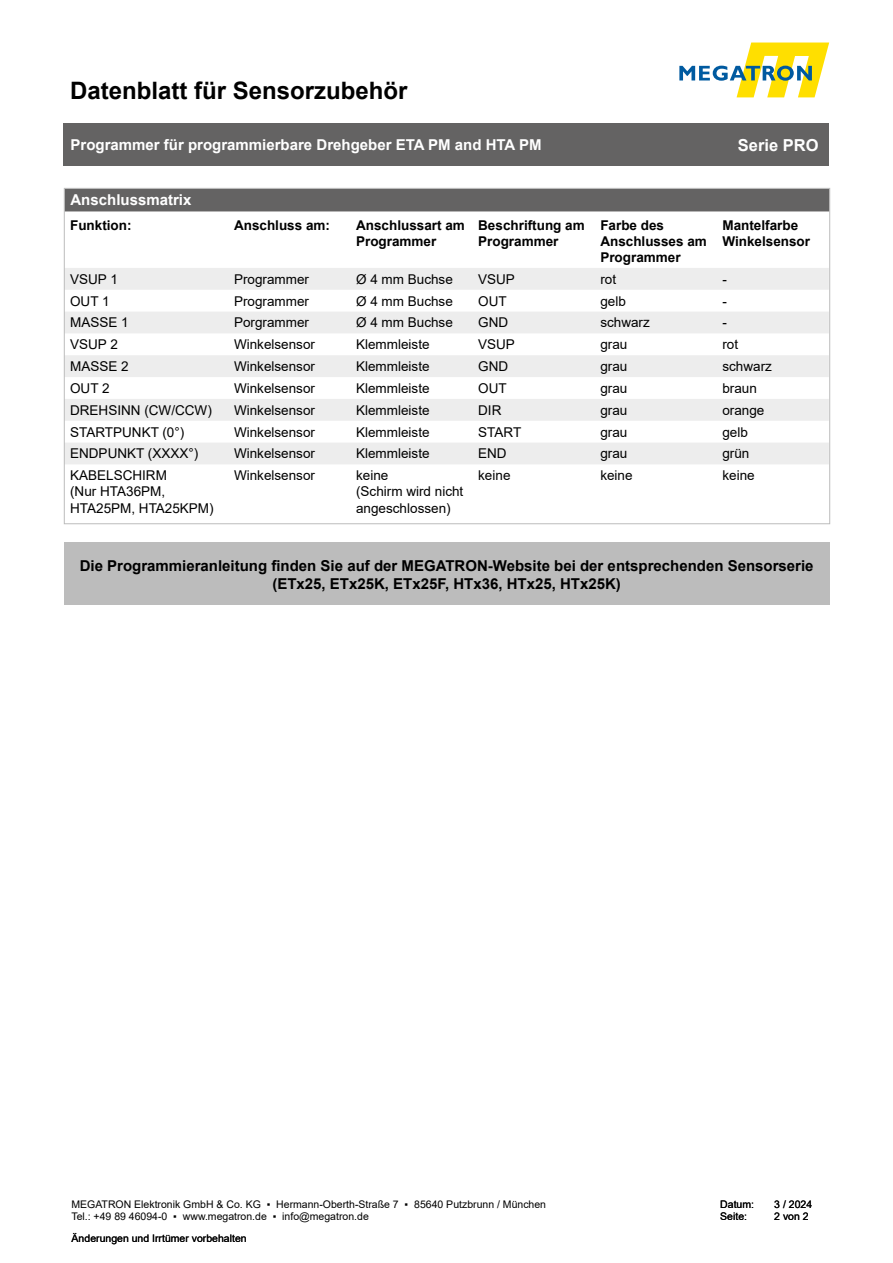
<style>
.page{position:relative;width:893px;height:1263px;background:#fff}
.page>*{position:absolute;margin:0;border:0;box-sizing:border-box;transform-origin:0 0}
.t1{font:700 24px "Arial";color:#000}
.t2{font:700 16.5px "Arial";color:#fff}
.t3{font:700 15px/18px "Arial";color:#000;text-align:center}
.t4{font:700 15px "Arial";color:#fff}
.t5{font:13.5px/16.2px "Arial";color:#000}
.Absatzformat_1{font:700 13.5px/16.2px "Arial";color:#000}
.t6{font:10.5px/12.6px "Arial";color:#000}
</style>
<div class="page">
<svg style="left:679px;top:43px;width:150px;height:54px"></svg>
<div style="left:64px;top:123px;width:765px;height:43px;background:#646363"></div>
<div style="left:64px;top:542px;width:765px;height:63px;background:#bcbcbc"></div>
<svg style="left:66px;top:268px;width:762px;height:196px;fill:#ededed"></svg>
<div style="left:66px;top:190px;width:762px;height:21px;background:#646363"></div>
<h1 class="t1" style="left:70px;top:73px;width:339px">Datenblatt für Sensorzubehör</h1>
<p class="t4" style="left:71px;top:134px;width:472px">Programmer für programmierbare Drehgeber ETA PM and HTA PM</p>
<p class="t2" style="left:738px;top:134px;width:82px">Serie PRO</p>
<p class="t4" style="left:70px;top:190px;width:122px">Anschlussmatrix</p>
<p class="Absatzformat_1" style="left:70px;top:217px;width:63px">Funktion:</p>
<p class="Absatzformat_1" style="left:234px;top:217px;width:98px">Anschluss am:</p>
<p class="Absatzformat_1" style="left:356px;top:217px;width:110px">Anschlussart am</p>
<p class="Absatzformat_1" style="left:356px;top:233px;width:82px">Programmer</p>
<p class="Absatzformat_1" style="left:478px;top:217px;width:108px">Beschriftung am</p>
<p class="Absatzformat_1" style="left:478px;top:233px;width:82px">Programmer</p>
<p class="Absatzformat_1" style="left:600px;top:217px;width:65px">Farbe des</p>
<p class="Absatzformat_1" style="left:600px;top:233px;width:108px">Anschlusses am<br>Programmer</p>
<p class="Absatzformat_1" style="left:722px;top:217px;width:77px">Mantelfarbe</p>
<p class="Absatzformat_1" style="left:722px;top:233px;width:89px">Winkelsensor</p>
<p class="t5" style="left:70px;top:271px;width:49px">VSUP 1</p>
<p class="t5" style="left:234px;top:271px;width:77px">Programmer</p>
<p class="t5" style="left:356px;top:271px;width:98px">Ø 4 mm Buchse</p>
<p class="t5" style="left:478px;top:271px;width:38px">VSUP</p>
<p class="t5" style="left:600px;top:271px;width:17px">rot</p>
<p class="t5" style="left:722px;top:271px;width:6px">-</p>
<p class="t5" style="left:70px;top:293px;width:41px">OUT 1</p>
<p class="t5" style="left:234px;top:293px;width:77px">Programmer</p>
<p class="t5" style="left:356px;top:293px;width:98px">Ø 4 mm Buchse</p>
<p class="t5" style="left:478px;top:293px;width:30px">OUT</p>
<p class="t5" style="left:600px;top:293px;width:27px">gelb</p>
<p class="t5" style="left:722px;top:293px;width:6px">-</p>
<p class="t5" style="left:70px;top:314px;width:60px">MASSE 1</p>
<p class="t5" style="left:234px;top:314px;width:77px">Porgrammer</p>
<p class="t5" style="left:356px;top:314px;width:98px">Ø 4 mm Buchse</p>
<p class="t5" style="left:478px;top:314px;width:31px">GND</p>
<p class="t5" style="left:600px;top:314px;width:51px">schwarz</p>
<p class="t5" style="left:722px;top:314px;width:6px">-</p>
<p class="t5" style="left:70px;top:336px;width:49px">VSUP 2</p>
<p class="t5" style="left:234px;top:336px;width:83px">Winkelsensor</p>
<p class="t5" style="left:356px;top:336px;width:75px">Klemmleiste</p>
<p class="t5" style="left:478px;top:336px;width:38px">VSUP</p>
<p class="t5" style="left:600px;top:336px;width:29px">grau</p>
<p class="t5" style="left:722px;top:336px;width:17px">rot</p>
<p class="t5" style="left:70px;top:358px;width:60px">MASSE 2</p>
<p class="t5" style="left:234px;top:358px;width:83px">Winkelsensor</p>
<p class="t5" style="left:356px;top:358px;width:75px">Klemmleiste</p>
<p class="t5" style="left:478px;top:358px;width:31px">GND</p>
<p class="t5" style="left:600px;top:358px;width:29px">grau</p>
<p class="t5" style="left:722px;top:358px;width:51px">schwarz</p>
<p class="t5" style="left:70px;top:380px;width:41px">OUT 2</p>
<p class="t5" style="left:234px;top:380px;width:83px">Winkelsensor</p>
<p class="t5" style="left:356px;top:380px;width:75px">Klemmleiste</p>
<p class="t5" style="left:478px;top:380px;width:30px">OUT</p>
<p class="t5" style="left:600px;top:380px;width:29px">grau</p>
<p class="t5" style="left:722px;top:380px;width:36px">braun</p>
<p class="t5" style="left:70px;top:402px;width:143px">DREHSINN (CW/CCW)</p>
<p class="t5" style="left:234px;top:402px;width:83px">Winkelsensor</p>
<p class="t5" style="left:356px;top:402px;width:75px">Klemmleiste</p>
<p class="t5" style="left:478px;top:402px;width:25px">DIR</p>
<p class="t5" style="left:600px;top:402px;width:29px">grau</p>
<p class="t5" style="left:722px;top:402px;width:44px">orange</p>
<p class="t5" style="left:70px;top:424px;width:116px">STARTPUNKT (0°)</p>
<p class="t5" style="left:234px;top:424px;width:83px">Winkelsensor</p>
<p class="t5" style="left:356px;top:424px;width:75px">Klemmleiste</p>
<p class="t5" style="left:478px;top:424px;width:45px">START</p>
<p class="t5" style="left:600px;top:424px;width:29px">grau</p>
<p class="t5" style="left:722px;top:424px;width:27px">gelb</p>
<p class="t5" style="left:70px;top:445px;width:130px">ENDPUNKT (XXXX°)</p>
<p class="t5" style="left:234px;top:445px;width:83px">Winkelsensor</p>
<p class="t5" style="left:356px;top:445px;width:75px">Klemmleiste</p>
<p class="t5" style="left:478px;top:445px;width:30px">END</p>
<p class="t5" style="left:600px;top:445px;width:29px">grau</p>
<p class="t5" style="left:722px;top:445px;width:29px">grün</p>
<p class="t5" style="left:70px;top:467px;width:98px">KABELSCHIRM</p>
<p class="t5" style="left:70px;top:483px;width:145px">(Nur HTA36PM,<br>HTA25PM, HTA25KPM)</p>
<p class="t5" style="left:234px;top:467px;width:83px">Winkelsensor</p>
<p class="t5" style="left:356px;top:467px;width:109px">keine<br>(Schirm wird nicht angeschlossen)</p>
<p class="t5" style="left:478px;top:467px;width:34px">keine</p>
<p class="t5" style="left:600px;top:467px;width:34px">keine</p>
<p class="t5" style="left:722px;top:467px;width:34px">keine</p>
<p class="t3" style="left:80px;top:557px;width:735px">Die Programmieranleitung finden Sie auf der MEGATRON-Website bei der entsprechenden Sensorserie (ETx25, ETx25K, ETx25F, HTx36, HTx25, HTx25K)</p>
<p class="t6" style="left:71px;top:1198px;width:476px">MEGATRON Elektronik GmbH &amp; Co. KG ▪ Hermann-Oberth-Straße 7 ▪ 85640 Putzbrunn / München<br>Tel.: +49 89 46094-0 ▪ www.megatron.de ▪ info@megatron.de</p>
<p class="t6" style="left:720px;top:1198px;width:35px">Datum:</p>
<p class="t6" style="left:774px;top:1198px;width:39px">3 / 2024</p>
<p class="t6" style="left:720px;top:1210px;width:28px">Seite:</p>
<p class="t6" style="left:774px;top:1210px;width:36px">2 von 2</p>
<p class="t6" style="left:72px;top:1232px;width:177px">Änderungen und Irrtümer vorbehalten</p>
</div>
